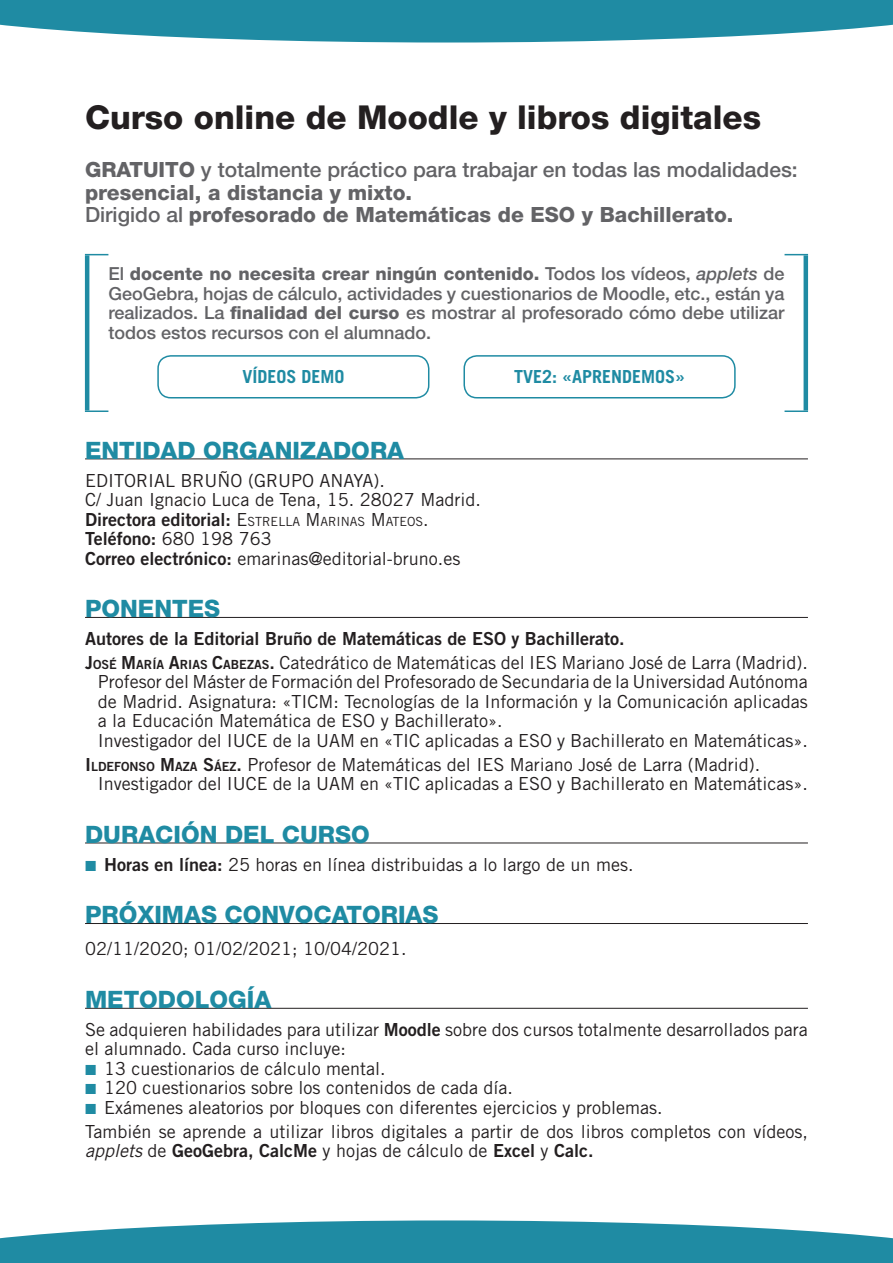
<style>
.page{position:relative;width:893px;height:1263px;background:#fff}
.page>*{position:absolute;margin:0;border:0;box-sizing:border-box;transform-origin:0 0}
.t1{font:800 33px "Helvetica Neue LT Std";color:#231f20}
.t2{font:800 24px "Helvetica Neue LT Std";color:#1f8ba3}
.t3{font:800 21px/22.5px "Helvetica Neue LT Std";color:#636366}
.t4{font:18px/19.5px "Trade Gothic LT Std";color:#231f20}
.t5{font:500 18px/19.5px "Helvetica Neue LT Std";color:#636366;text-align:justify}
.t6{font:18px/19.5px "Trade Gothic LT Std Bd 2";color:#231f20}
.t7{font:700 18px "Trade Gothic LT Std";color:#1f8ba3}
.s1{font-weight:500}
.s2{font-weight:800}
.s3{font-style:italic}
.s4{font-family:"Trade Gothic LT Std"}
.s5{font-family:"Trade Gothic LT Std";font-size:12.6px}
.s6{font-family:"Trade Gothic LT Std Bd 2"}
.s7{font-family:"Trade Gothic LT Std Bd 2";font-size:12.6px}
.s8{color:#1f8ba3}
.s9{font-family:"Trade Gothic LT Std";font-style:italic}
</style>
<div class="page">
<hr style="left:85px;top:458px;width:723px;height:1px;background:#231f20">
<hr style="left:85px;top:617px;width:723px;height:1px;background:#231f20">
<hr style="left:85px;top:843px;width:723px;height:1px;background:#231f20">
<hr style="left:85px;top:923px;width:723px;height:1px;background:#231f20">
<hr style="left:85px;top:1008px;width:723px;height:1px;background:#231f20">
<svg style="left:85px;top:254px;width:23px;height:1px"></svg>
<hr style="left:85px;top:410px;width:23px;height:2px;background:#1f8ba3">
<hr style="left:85px;top:255px;width:4px;height:155px;background:#1f8ba3">
<svg style="left:784px;top:254px;width:24px;height:1px"></svg>
<hr style="left:784px;top:410px;width:24px;height:2px;background:#1f8ba3">
<div style="left:803px;top:255px;width:5px;height:155px;background:#1f8ba3"></div>
<div style="left:157px;top:355px;width:272px;height:43px;border:2px solid #1f8ba3;border-radius:13px"></div>
<div style="left:463px;top:355px;width:273px;height:43px;border:2px solid #1f8ba3;border-radius:13px"></div>
<svg style="left:0;top:0;width:893px;height:43px;background:#3d9aaf"></svg>
<svg style="left:0;top:1220px;width:893px;height:43px;background:#3d9aaf"></svg>
<p class="t1" style="left:85px;top:98px;width:677px">Curso online de Moodle y libros digitales</p>
<p class="t3" style="left:85px;top:159px;width:714px">GRATUITO <span class="s1">y totalmente práctico para trabajar en todas las modalidades: </span>presencial, a distancia y mixto.<br><span class="s1">Dirigido al</span> profesorado de Matemáticas de ESO y Bachillerato.</p>
<p class="t5" style="left:108px;top:264px;width:678px">El <span class="s2">docente no necesita crear ningún contenido.</span> Todos los vídeos, <span class="s3">applets</span> de GeoGebra, hojas de cálculo, actividades y cuestionarios de Moodle, etc., están ya realizados. La <span class="s2">finalidad del curso</span> es mostrar al profesorado cómo debe utilizar todos estos recursos con el alumnado.</p>
<p class="t7" style="left:242px;top:366px;width:104px">VÍDEOS DEMO</p>
<p class="t7" style="left:514px;top:366px;width:173px">TVE2: «APRENDEMOS»</p>
<h2 class="t2" style="left:85px;top:436px;width:321px">ENTIDAD ORGANIZADORA</h2>
<p class="t4" style="left:85px;top:470px;width:397px">EDITORIAL BRUÑO (GRUPO ANAYA).<br>C/ Juan Ignacio Luca de Tena, 15. 28027 Madrid.</p>
<p class="t6" style="left:85px;top:509px;width:345px">Directora editorial: <span class="s4">E</span><span class="s5">STRELLA</span> <span class="s4">M</span><span class="s5">ARINAS</span> <span class="s4">M</span><span class="s5">ATEOS</span><span class="s4">.<br></span>Teléfono: <span class="s4">680 198 763</span></p>
<p class="t4" style="left:85px;top:548px;width:377px"><span class="s6">Correo electrónico:</span> emarinas@editorial-bruno.es</p>
<h2 class="t2" style="left:85px;top:594px;width:137px">PONENTES</h2>
<p class="t6" style="left:85px;top:629px;width:541px">Autores de la Editorial Bruño de Matemáticas de ESO y Bachillerato.</p>
<p class="t4" style="left:98px;top:652px;width:712px;text-indent:-13px"><span class="s6">J</span><span class="s7">OSÉ</span> <span class="s6">M</span><span class="s7">ARÍA</span> <span class="s6">A</span><span class="s7">RIAS</span> <span class="s6">C</span><span class="s7">ABEZAS</span><span class="s6">.</span> Catedrático de Matemáticas del IES Mariano José de Larra (Madrid).<br>Profesor del Máster de Formación del Profesorado de Secundaria de la Universidad Autónoma de Madrid. Asignatura: «TICM: Tecnologías de la Información y la Comunicación aplicadas a la Educación Matemática de ESO y Bachillerato».<br>Investigador del IUCE de la UAM en «TIC aplicadas a ESO y Bachillerato en Matemáticas».</p>
<p class="t4" style="left:98px;top:754px;width:712px;text-indent:-13px"><span class="s6">I</span><span class="s7">LDEFONSO</span> <span class="s6">M</span><span class="s7">AZA</span> <span class="s6">S</span><span class="s7">ÁEZ</span><span class="s6">.</span> Profesor de Matemáticas del IES Mariano José de Larra (Madrid).<br>Investigador del IUCE de la UAM en «TIC aplicadas a ESO y Bachillerato en Matemáticas».</p>
<h2 class="t2" style="left:85px;top:820px;width:286px">DURACIÓN DEL CURSO</h2>
<p class="t4" style="left:85px;top:854px;width:550px"><span class="s8">■</span> <span class="s6">Horas en línea:</span> 25 horas en línea distribuidas a lo largo de un mes.</p>
<h2 class="t2" style="left:85px;top:900px;width:355px">PRÓXIMAS CONVOCATORIAS</h2>
<p class="t4" style="left:85px;top:939px;width:323px">02/11/2020; 01/02/2021; 10/04/2021.</p>
<h2 class="t2" style="left:85px;top:985px;width:188px">METODOLOGÍA</h2>
<p class="t4" style="left:85px;top:1019px;width:724px">Se adquieren habilidades para utilizar <span class="s6">Moodle</span> sobre dos cursos totalmente desarrollados para el alumnado. Cada curso incluye:</p>
<p class="t4" style="left:85px;top:1058px;width:302px"><span class="s8">■</span> 13 cuestionarios de cálculo mental.</p>
<p class="t4" style="left:85px;top:1078px;width:430px"><span class="s8">■</span> 120 cuestionarios sobre los contenidos de cada día.</p>
<p class="t4" style="left:85px;top:1095px;width:724px;line-height:23.7px"><span class="s8">■</span> Exámenes aleatorios por bloques con diferentes ejercicios y problemas.<br>También se aprende a utilizar libros digitales a partir de dos libros completos con vídeos,</p>
<p class="t6" style="left:85px;top:1141px;width:510px"><span class="s9">applets</span> <span class="s4">de</span> GeoGebra, CalcMe <span class="s4">y hojas de cálculo de</span> Excel <span class="s4">y</span> Calc.</p>
</div>
